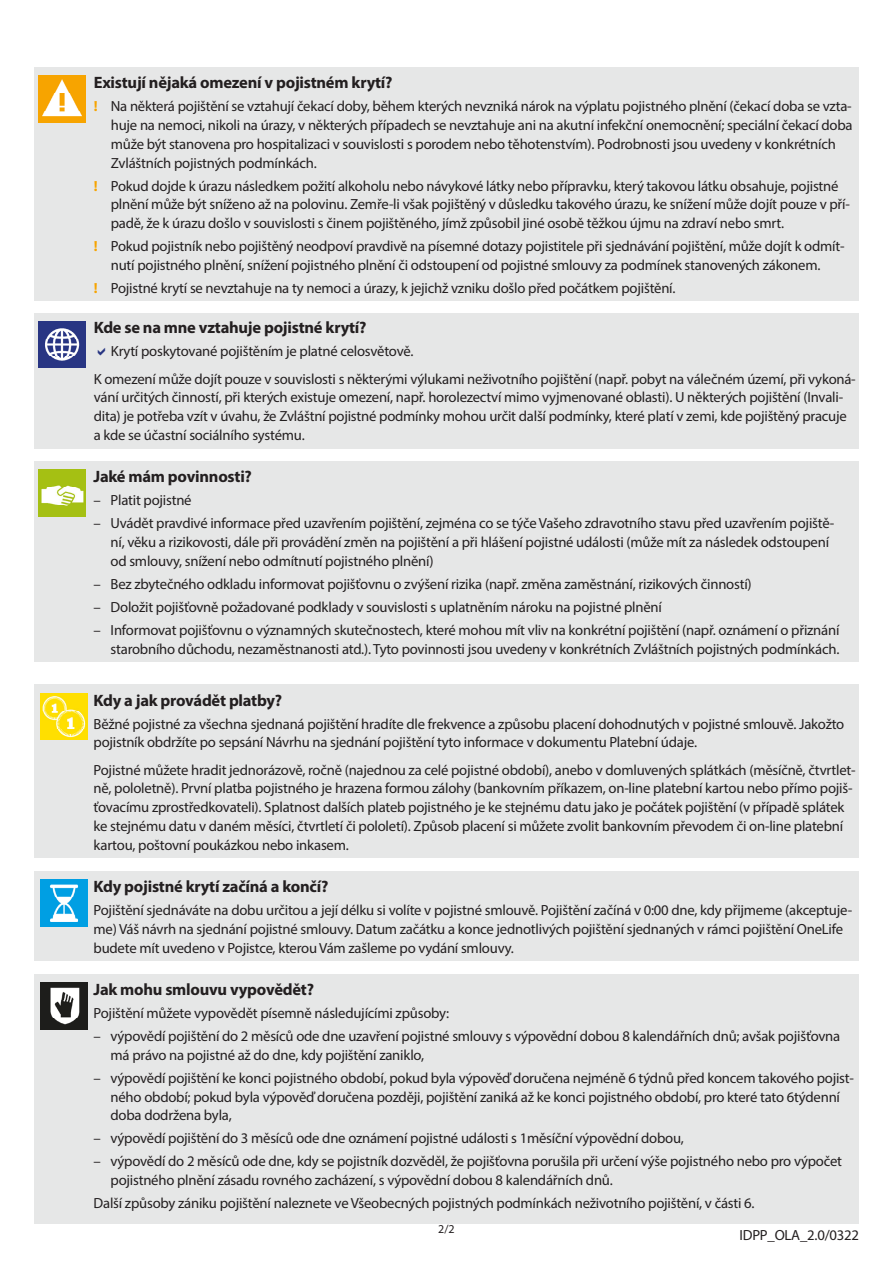
<style>
.page{position:relative;width:893px;height:1263px;background:#fff}
.page>*{position:absolute;margin:0;border:0;box-sizing:border-box;transform-origin:0 0}
.nadpis_oddilu_bold_1{font:700 16.5px "Myriad Pro";letter-spacing:-.015em;color:#231f20}
.text_9_8pt{font:14.7px/18.8px "Myriad Pro";letter-spacing:-.015em;color:#231f20}
.t1{font:12px "Myriad Pro";color:#231f20}
.s1{font-weight:700;color:#f7a400}
</style>
<div class="page">
<div style="left:34px;top:67px;width:825px;height:234px;background:#e6e7e7"></div>
<div style="left:34px;top:313px;width:825px;height:135px;background:#e6e7e7"></div>
<img style="left:38px;top:321px;width:47px;height:47px">
<div style="left:34px;top:461px;width:825px;height:201px;background:#e6e7e7"></div>
<img style="left:38px;top:470px;width:47px;height:47px">
<div style="left:34px;top:685px;width:825px;height:173px;background:#e6e7e7"></div>
<img style="left:40px;top:693px;width:47px;height:47px">
<img style="left:38px;top:76px;width:47px;height:47px">
<div style="left:34px;top:871px;width:825px;height:90px;background:#e6e7e7"></div>
<img style="left:40px;top:880px;width:47px;height:46px">
<div style="left:34px;top:974px;width:825px;height:250px;background:#e6e7e7"></div>
<img style="left:40px;top:983px;width:47px;height:46px">
<p class="nadpis_oddilu_bold_1" style="left:94px;top:72px;width:300px">Existují nějaká omezení v pojistném krytí?</p>
<p class="text_9_8pt" style="left:111px;top:97px;width:743px;text-indent:-17px"><span class="s1">!</span> Na některá pojištění se vztahují čekací doby, během kterých nevzniká nárok na výplatu pojistného plnění (čekací doba se vzta&shy;huje na nemoci, nikoli na úrazy, v některých případech se nevztahuje ani na akutní infekční onemocnění; speciální čekací doba může být stanovena pro hospitalizaci v souvislosti s porodem nebo těhotenstvím). Podrobnosti jsou uvedeny v konkrétních Zvláštních pojistných podmínkách.</p>
<p class="text_9_8pt" style="left:111px;top:176px;width:741px;text-indent:-17px"><span class="s1">!</span> Pokud dojde k úrazu následkem požití alkoholu nebo návykové látky nebo přípravku, který takovou látku obsahuje, pojistné plnění může být sníženo až na polovinu. Zemře-li však pojištěný v důsledku takového úrazu, ke snížení může dojít pouze v pří&shy;padě, že k úrazu došlo v souvislosti s činem pojištěného, jímž způsobil jiné osobě těžkou újmu na zdraví nebo smrt.</p>
<p class="text_9_8pt" style="left:94px;top:236px;width:752px;text-align:center"><span class="s1">!</span> Pokud pojistník nebo pojištěný neodpoví pravdivě na písemné dotazy pojistitele při sjednávání pojištění, může dojít k odmít&shy;nutí pojistného plnění, snížení pojistného plnění či odstoupení od pojistné smlouvy za podmínek stanovených zákonem.</p>
<p class="text_9_8pt" style="left:94px;top:278px;width:583px"><span class="s1">!</span> Pojistné krytí se nevztahuje na ty nemoci a úrazy, k jejichž vzniku došlo před počátkem pojištění.</p>
<p class="nadpis_oddilu_bold_1" style="left:94px;top:317px;width:274px">Kde se na mne vztahuje pojistné krytí?</p>
<p class="text_9_8pt" style="left:111px;top:342px;width:304px">Krytí poskytované pojištěním je platné celosvětově.</p>
<p class="text_9_8pt" style="left:94px;top:369px;width:763px">K omezení může dojít pouze v souvislosti s některými výlukami neživotního pojištění (např. pobyt na válečném území, při vykoná&shy;vání určitých činností, při kterých existuje omezení, např. horolezectví mimo vyjmenované oblasti). U některých pojištění (Invali&shy;dita) je potřeba vzít v úvahu, že Zvláštní pojistné podmínky mohou určit další podmínky, které platí v zemi, kde pojištěný pracuje a kde se účastní sociálního systému.</p>
<p class="nadpis_oddilu_bold_1" style="left:94px;top:466px;width:160px">Jaké mám povinnosti?</p>
<p class="text_9_8pt" style="left:94px;top:491px;width:100px">– Platit pojistné</p>
<p class="text_9_8pt" style="left:111px;top:514px;width:725px;text-indent:-17px">– Uvádět pravdivé informace před uzavřením pojištění, zejména co se týče Vašeho zdravotního stavu před uzavřením pojiště&shy;ní, věku a rizikovosti, dále při provádění změn na pojištění a při hlášení pojistné události (může mít za následek odstoupení od smlouvy, snížení nebo odmítnutí pojistného plnění)</p>
<p class="text_9_8pt" style="left:94px;top:574px;width:660px">– Bez zbytečného odkladu informovat pojišťovnu o zvýšení rizika (např. změna zaměstnání, rizikových činností)</p>
<p class="text_9_8pt" style="left:94px;top:597px;width:570px">– Doložit pojišťovně požadované podklady v souvislosti s uplatněním nároku na pojistné plnění</p>
<p class="text_9_8pt" style="left:94px;top:620px;width:747px;text-align:right">– Informovat pojišťovnu o významných skutečnostech, které mohou mít vliv na konkrétní pojištění (např. oznámení o přiznání starobního důchodu, nezaměstnanosti atd.). Tyto povinnosti jsou uvedeny v konkrétních Zvláštních pojistných podmínkách.</p>
<p class="nadpis_oddilu_bold_1" style="left:94px;top:689px;width:190px">Kdy a jak provádět platby?</p>
<p class="text_9_8pt" style="left:94px;top:714px;width:752px">Běžné pojistné za všechna sjednaná pojištění hradíte dle frekvence a způsobu placení dohodnutých v pojistné smlouvě. Jakožto pojistník obdržíte po sepsání Návrhu na sjednání pojištění tyto informace v dokumentu Platební údaje.</p>
<p class="text_9_8pt" style="left:94px;top:760px;width:763px">Pojistné můžete hradit jednorázově, ročně (najednou za celé pojistné období), anebo v domluvených splátkách (měsíčně, čtvrtlet&shy;ně, pololetně). První platba pojistného je hrazena formou zálohy (bankovním příkazem, on-line platební kartou nebo přímo pojiš&shy;ťovacímu zprostředkovateli). Splatnost dalších plateb pojistného je ke stejnému datu jako je počátek pojištění (v případě splátek ke stejnému datu v daném měsíci, čtvrtletí či pololetí). Způsob placení si můžete zvolit bankovním převodem či on-line platební kartou, poštovní poukázkou nebo inkasem.</p>
<p class="nadpis_oddilu_bold_1" style="left:94px;top:876px;width:236px">Kdy pojistné krytí začíná a končí?</p>
<p class="text_9_8pt" style="left:94px;top:900px;width:760px">Pojištění sjednáváte na dobu určitou a její délku si volíte v pojistné smlouvě. Pojištění začíná v 0:00 dne, kdy přijmeme (akceptuje&shy;me) Váš návrh na sjednání pojistné smlouvy. Datum začátku a konce jednotlivých pojištění sjednaných v rámci pojištění OneLife budete mít uvedeno v Pojistce, kterou Vám zašleme po vydání smlouvy.</p>
<p class="nadpis_oddilu_bold_1" style="left:94px;top:979px;width:222px">Jak mohu smlouvu vypovědět?</p>
<p class="text_9_8pt" style="left:94px;top:1003px;width:357px">Pojištění můžete vypovědět písemně následujícími způsoby:</p>
<p class="text_9_8pt" style="left:111px;top:1026px;width:731px;text-indent:-17px">– výpovědí pojištění do 2 měsíců ode dne uzavření pojistné smlouvy s výpovědní dobou 8 kalendářních dnů; avšak pojišťovna má právo na pojistné až do dne, kdy pojištění zaniklo,</p>
<p class="text_9_8pt" style="left:111px;top:1068px;width:745px;text-indent:-17px">– výpovědí pojištění ke konci pojistného období, pokud byla výpověď doručena nejméně 6 týdnů před koncem takového pojist&shy;ného období; pokud byla výpověď doručena později, pojištění zaniká až ke konci pojistného období, pro které tato 6týdenní doba dodržena byla,</p>
<p class="text_9_8pt" style="left:94px;top:1129px;width:592px">– výpovědí pojištění do 3 měsíců ode dne oznámení pojistné události s 1měsíční výpovědní dobou,</p>
<p class="text_9_8pt" style="left:111px;top:1152px;width:733px;text-indent:-17px">– výpovědí do 2 měsíců ode dne, kdy se pojistník dozvěděl, že pojišťovna porušila při určení výše pojistného nebo pro výpočet pojistného plnění zásadu rovného zacházení, s výpovědní dobou 8 kalendářních dnů.</p>
<p class="text_9_8pt" style="left:94px;top:1193px;width:663px">Další způsoby zániku pojištění naleznete ve Všeobecných pojistných podmínkách neživotního pojištění, v části 6.</p>
<p class="text_9_8pt" style="left:739px;top:1225px;width:121px">IDPP_OLA_2.0/0322</p>
<p class="t1" style="left:438px;top:1221px;width:18px">2/2</p>
</div>
